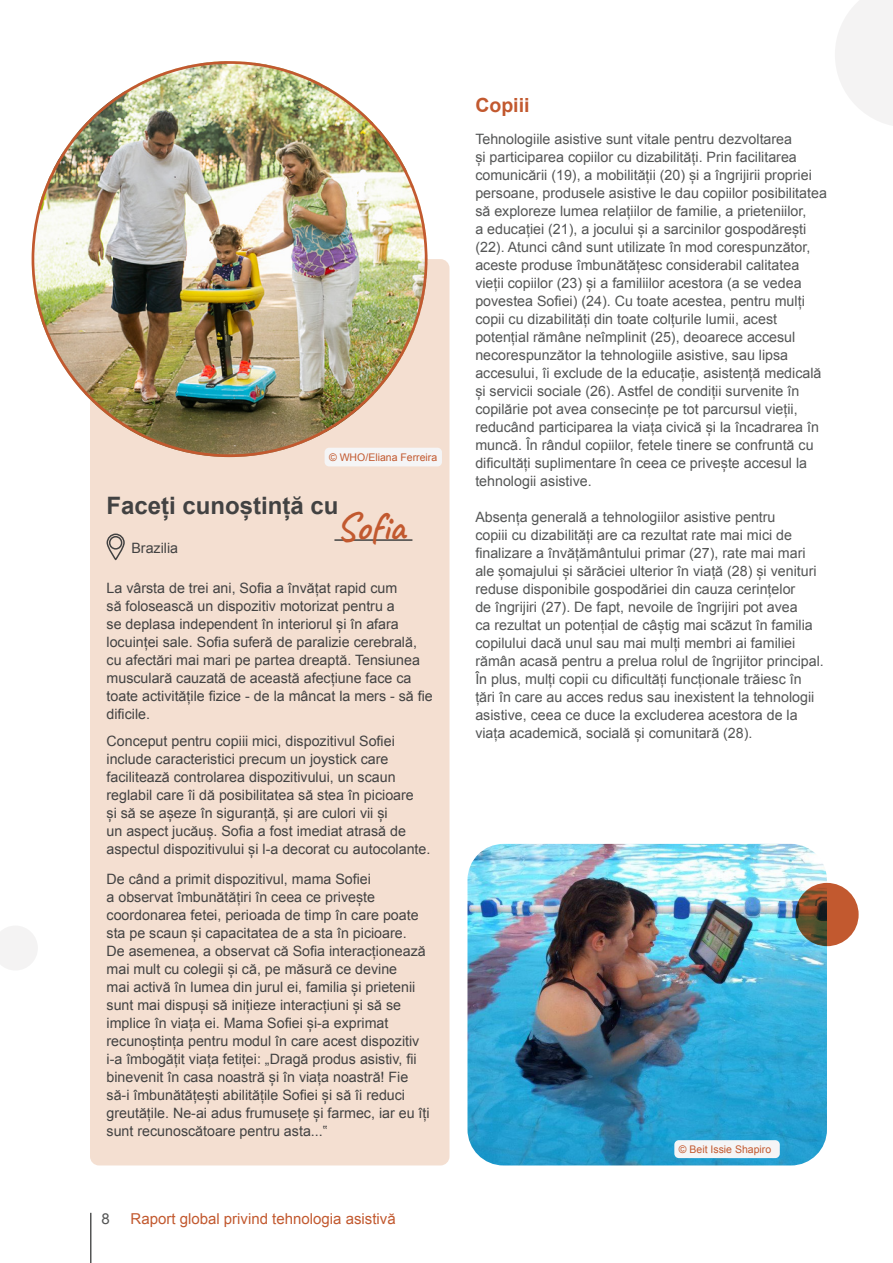
<style>
.page{position:relative;width:893px;height:1263px;background:#fff}
.page>*{position:absolute;margin:0;border:0;box-sizing:border-box;transform-origin:0 0}
.t1{font:600 40.5px "Caveat";color:#c2592f}
.t2{font:700 24px "Arial";color:#424242}
.t3{font:700 19.5px "Arial";color:#c2592f}
.t4{font:15px "Arial";color:#c2592f}
.t5{font:15px "Arial";color:#545555}
.t6{font:14.25px/18px "Arial";color:#545555}
.t7{font:14.25px/18px "Arial";color:#424242}
.Photo_Credits{font:10.5px "Arial";color:#c2592f}
</style>
<div class="page">
<svg style="left:835px;top:0;width:58px;height:125px"></svg>
<svg style="left:0;top:926px;width:38px;height:44px"></svg>
<hr style="left:90px;top:1213px;width:2px;height:50px;background:#545555">
<div style="left:90px;top:259px;width:359px;height:906px;background:#f4dfd1;border-radius:9px"></div>
<img style="left:32px;top:61px;width:395px;height:396px;border-radius:198px">
<div style="left:325px;top:448px;width:117px;height:18px;background:#f5f5f6;border-radius:4px"></div>
<hr style="left:334px;top:539px;width:78px;height:2px;background:#424242">
<svg style="left:106px;top:533px;width:19px;height:28px"></svg>
<img style="left:467px;top:844px;width:360px;height:321px">
<svg style="left:795px;top:883px;width:64px;height:63px;fill:#c2592f"></svg>
<div style="left:674px;top:1140px;width:106px;height:18px;background:#f5f5f6;border-radius:4px"></div>
<p class="Photo_Credits" style="left:329px;top:451px;width:110px">© WHO/Eliana Ferreira</p>
<p class="t2" style="left:107px;top:489px;width:234px">Faceți cunoștință cu</p>
<p class="t1" style="left:336px;top:501px;width:72px">Sofia</p>
<p class="t7" style="left:131px;top:539px;width:48px">Brazilia</p>
<p class="t7" style="left:107px;top:579px;width:328px">La vârsta de trei ani, Sofia a învățat rapid cum<br>să folosească un dispozitiv motorizat pentru a<br>se deplasa independent în interiorul și în afara locuinței sale. Sofia suferă de paralizie cerebrală, cu afectări mai mari pe partea dreaptă. Tensiunea musculară cauzată de această afecțiune face ca toate activitățile fizice - de la mâncat la mers - să fie dificile.</p>
<p class="t7" style="left:107px;top:732px;width:325px">Conceput pentru copiii mici, dispozitivul Sofiei include caracteristici precum un joystick care facilitează controlarea dispozitivului, un scaun reglabil care îi dă posibilitatea să stea în picioare<br>și să se așeze în siguranță, și are culori vii și<br>un aspect jucăuș. Sofia a fost imediat atrasă de aspectul dispozitivului și l-a decorat cu autocolante.</p>
<p class="t7" style="left:107px;top:870px;width:325px">De când a primit dispozitivul, mama Sofiei<br>a observat îmbunătățiri în ceea ce privește coordonarea fetei, perioada de timp în care poate sta pe scaun și capacitatea de a sta în picioare.<br>De asemenea, a observat că Sofia interacționează mai mult cu colegii și că, pe măsură ce devine<br>mai activă în lumea din jurul ei, familia și prietenii sunt mai dispuși să inițieze interacțiuni și să se implice în viața ei. Mama Sofiei și-a exprimat recunoștința pentru modul în care acest dispozitiv i-a îmbogățit viața fetiței: „Dragă produs asistiv, fii binevenit în casa noastră și în viața noastră! Fie să-i îmbunătățești abilitățile Sofiei și să îi reduci greutățile. Ne-ai adus frumusețe și farmec, iar eu îți sunt recunoscătoare pentru asta...‟</p>
<p class="t5" style="left:102px;top:1208px;width:10px">8</p>
<p class="t4" style="left:131px;top:1208px;width:267px">Raport global privind tehnologia asistivă</p>
<h3 class="t3" style="left:475px;top:92px;width:56px">Copiii</h3>
<p class="t6" style="left:475px;top:130px;width:353px">Tehnologiile asistive sunt vitale pentru dezvoltarea<br>și participarea copiilor cu dizabilități. Prin facilitarea comunicării (19), a mobilității (20) și a îngrijirii propriei persoane, produsele asistive le dau copiilor posibilitatea să exploreze lumea relațiilor de familie, a prieteniilor,<br>a educației (21), a jocului și a sarcinilor gospodărești (22). Atunci când sunt utilizate în mod corespunzător, aceste produse îmbunătățesc considerabil calitatea vieții copiilor (23) și a familiilor acestora (a se vedea povestea Sofiei) (24). Cu toate acestea, pentru mulți copii cu dizabilități din toate colțurile lumii, acest potențial rămâne neîmplinit (25), deoarece accesul necorespunzător la tehnologiile asistive, sau lipsa accesului, îi exclude de la educație, asistență medicală și servicii sociale (26). Astfel de condiții survenite în copilărie pot avea consecințe pe tot parcursul vieții, reducând participarea la viața civică și la încadrarea în muncă. În rândul copiilor, fetele tinere se confruntă cu dificultăți suplimentare în ceea ce privește accesul la tehnologii asistive.</p>
<p class="t6" style="left:475px;top:508px;width:350px">Absența generală a tehnologiilor asistive pentru<br>copiii cu dizabilități are ca rezultat rate mai mici de finalizare a învățământului primar (27), rate mai mari ale șomajului și sărăciei ulterior în viață (28) și venituri reduse disponibile gospodăriei din cauza cerințelor<br>de îngrijiri (27). De fapt, nevoile de îngrijiri pot avea<br>ca rezultat un potențial de câștig mai scăzut în familia copilului dacă unul sau mai mulți membri ai familiei rămân acasă pentru a prelua rolul de îngrijitor principal.<br>În plus, mulți copii cu dificultăți funcționale trăiesc în țări în care au acces redus sau inexistent la tehnologii asistive, ceea ce duce la excluderea acestora de la viața academică, socială și comunitară (28).</p>
<p class="Photo_Credits" style="left:679px;top:1142px;width:94px">© Beit Issie Shapiro</p>
</div>
